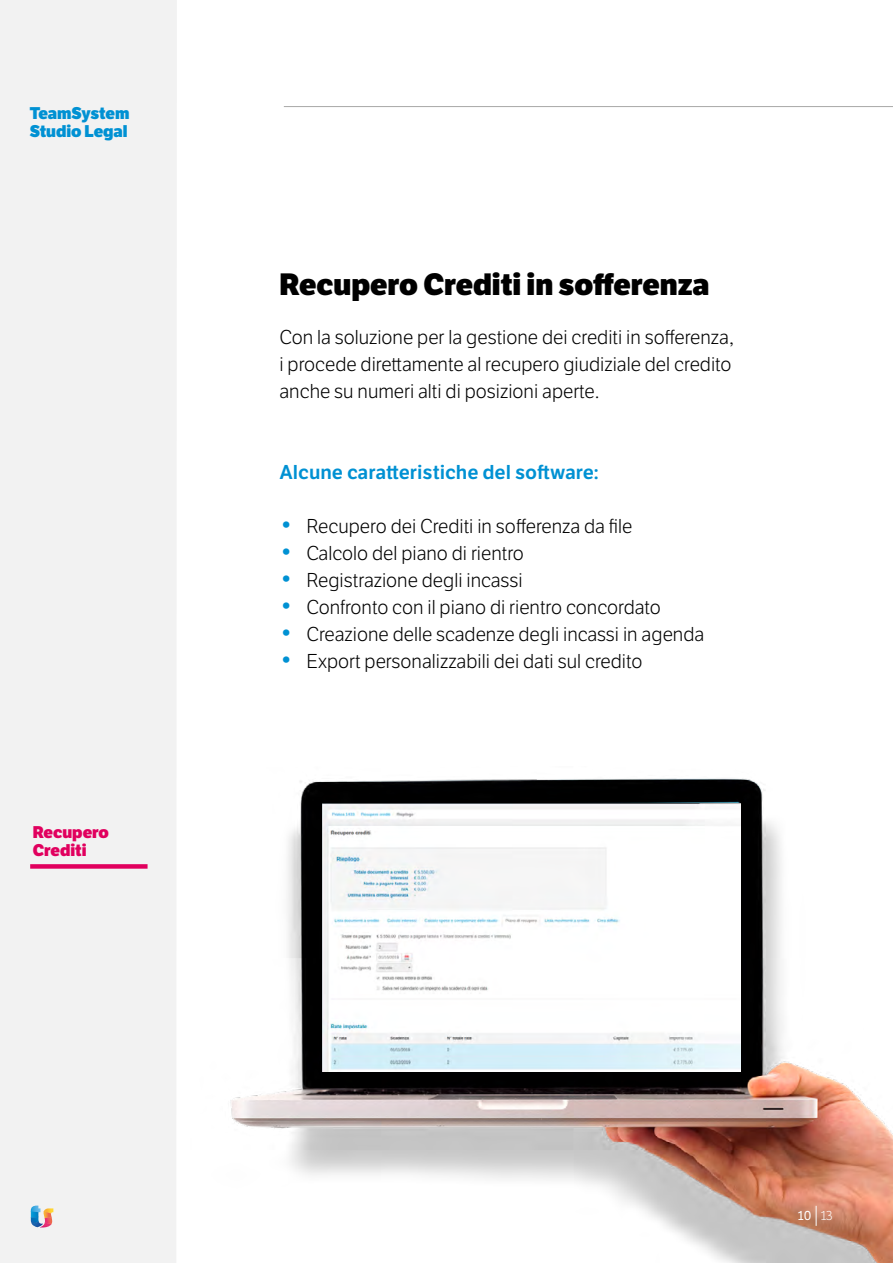
<style>
.page{position:relative;width:893px;height:1263px;background:#fff}
.page>*{position:absolute;margin:0;border:0;box-sizing:border-box;transform-origin:0 0}
.t1{font:800 30px "LFT Etica";color:#000}
.t2{font:300 19.5px/27px "LFT Etica";color:#000;text-align:justify}
.t3{font:600 19.5px "LFT Etica";color:#0091d3}
.t4{font:800 16.5px/18px "LFT Etica";color:#0091d3}
.t5{font:800 16.5px/17.2px "LFT Etica";color:#e1005e}
.t6{font:12.75px "LFT Etica";color:#fff}
.s1{font-weight:400;font-size:27px;color:#0091d3}
.s2{font-weight:300}
</style>
<div class="page">
<img style="left:230px;top:106px;width:663px;height:1157px">
<hr style="left:284px;top:106px;width:609px;height:1px;background:#a8a8a7">
<img style="left:322px;top:804px;width:418px;height:267px">
<div style="left:0;top:0;width:177px;height:1263px;background:#f2f2f2"></div>
<svg style="left:816px;top:1206px;width:1px;height:20px"></svg>
<svg style="left:31px;top:1205px;width:22px;height:22px"></svg>
<div style="left:30px;top:864px;width:118px;height:5px;background:#e1005e"></div>
<p class="t4" style="left:30px;top:105px;width:101px">TeamSystem<br>Studio Legal</p>
<p class="t5" style="left:33px;top:824px;width:78px">Recupero<br>Crediti</p>
<h1 class="t1" style="left:279px;top:266px;width:431px">Recupero Crediti in sofferenza</h1>
<p class="t2" style="left:279px;top:324px;width:456px">Con la soluzione per la gestione dei crediti in sofferenza, i procede direttamente al recupero giudiziale del credito anche su numeri alti di posizioni aperte.</p>
<p class="t3" style="left:279px;top:460px;width:321px">Alcune caratteristiche del software:</p>
<p class="t2" style="left:279px;top:513px;width:355px"><span class="s1">•</span> Recupero dei Crediti in sofferenza da file</p>
<p class="t2" style="left:279px;top:540px;width:246px"><span class="s1">•</span> Calcolo del piano di rientro</p>
<p class="t2" style="left:279px;top:567px;width:245px"><span class="s1">•</span> Registrazione degli incassi</p>
<p class="t2" style="left:279px;top:594px;width:383px"><span class="s1">•</span> Confronto con il piano di rientro concordato</p>
<p class="t2" style="left:279px;top:621px;width:426px"><span class="s1">•</span> Creazione delle scadenze degli incassi in agenda</p>
<p class="t2" style="left:279px;top:648px;width:365px"><span class="s1">•</span> Export personalizzabili dei dati sul credito</p>
<p class="t6" style="left:798px;top:1208px;width:36px">10 <span class="s2">13</span></p>
</div>
